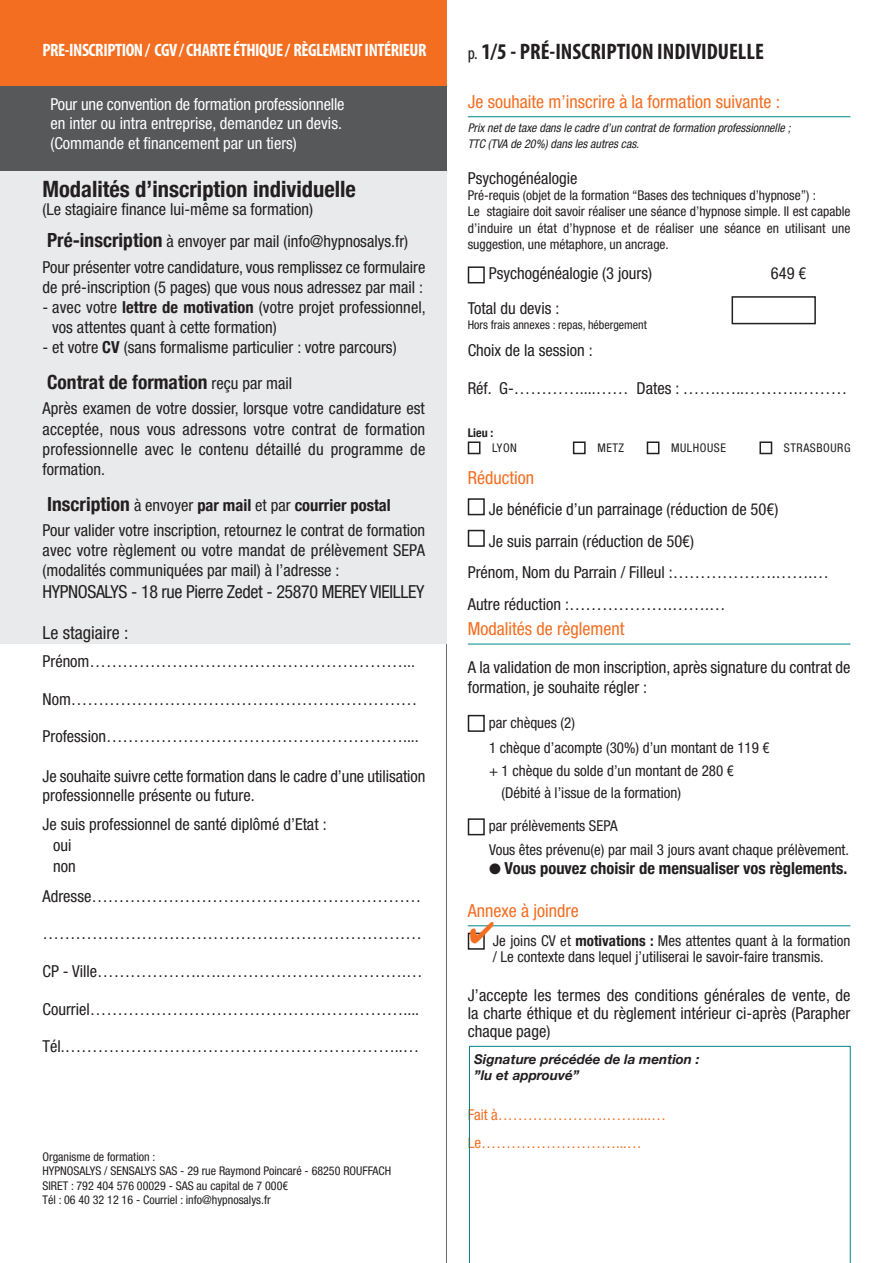
<style>
.page{position:relative;width:893px;height:1263px;background:#fff}
.page>*{position:absolute;margin:0;border:0;box-sizing:border-box;transform-origin:0 0}
.t1{font:700 condensed 22.5px "Helvetica Neue";color:#231f20}
.t2{font:700 condensed 22.5px "Myriad Pro";color:#231f20}
.t3{font:700 condensed 19.5px "Helvetica Neue";color:#231f20}
.t4{font:italic condensed 18px "Helvetica Neue 57";color:#f36e21}
.t5{font:700 condensed 18px "Myriad Pro";letter-spacing:-.025em;color:#fff}
.t6{font:italic condensed 18px "Helvetica Neue 57";letter-spacing:-.02em;color:#231f20}
.t7{font:italic condensed 18px "Helvetica Neue 57";color:#231f20}
.t8{font:italic condensed 16.5px/20.1px "Helvetica Neue 57";color:#231f20}
.t9{font:italic condensed 16.5px "Helvetica Neue 57";color:#fff}
.t10{font:700 condensed 16.5px "Helvetica Neue";color:#231f20}
.t11{font:italic condensed 15px/22.5px "Helvetica Neue 57";color:#231f20}
.t12{font:italic condensed 15px/28.5px "Helvetica Neue 57";color:#f36e21}
.t13{font:italic condensed 13.5px/16.2px "Helvetica Neue 57";color:#231f20;text-align:justify}
.t14{font:italic 700 13.5px "Helvetica Neue";color:#231f20}
.t15{font:italic condensed 12px "Helvetica Neue 57";color:#231f20}
.t16{font:italic condensed 12px "Helvetica Neue LT Com";color:#231f20}
.t17{font:italic condensed 12px "Helvetica Neue 57";letter-spacing:.045em;color:#231f20}
.t18{font:700 condensed 12px "Helvetica Neue";color:#231f20}
.s1{font-family:"Helvetica Neue";font-weight:700;font-style:normal;font-size:19.5px}
.s2{font-family:"Helvetica Neue";font-weight:700;font-style:normal}
.s3{font-family:"Helvetica Neue 57";font-weight:400;font-style:italic;font-size:16.5px}
.s4{font-size:19.5px}
.s5{font-family:"Helvetica Neue 57";font-weight:400;font-style:italic}
.s6{font-weight:400;font-size:18px}
</style>
<div class="page">
<hr style="left:446px;top:0;width:1px;height:1263px;background:#6c6d70">
<hr style="left:468px;top:116px;width:382px;height:1px;background:#008587">
<hr style="left:468px;top:644px;width:382px;height:1px;background:#008587">
<hr style="left:468px;top:925px;width:382px;height:1px;background:#008587">
<div style="left:468px;top:266px;width:17px;height:17px;border:2px solid #231f20"></div>
<div style="left:732px;top:296px;width:84px;height:28px;border:2px solid #231f20"></div>
<div style="left:468px;top:441px;width:12px;height:13px;border:2px solid #231f20"></div>
<div style="left:573px;top:441px;width:13px;height:13px;border:2px solid #231f20"></div>
<div style="left:647px;top:441px;width:12px;height:13px;border:2px solid #231f20"></div>
<div style="left:759px;top:441px;width:13px;height:13px;border:2px solid #231f20"></div>
<div style="left:468px;top:498px;width:17px;height:17px;border:2px solid #231f20"></div>
<div style="left:468px;top:530px;width:17px;height:17px;border:2px solid #231f20"></div>
<div style="left:468px;top:715px;width:17px;height:17px;border:2px solid #231f20"></div>
<div style="left:468px;top:818px;width:17px;height:17px;border:2px solid #231f20"></div>
<div style="left:468px;top:933px;width:17px;height:17px;border:2px solid #231f20"></div>
<svg style="left:469px;top:1046px;width:381px;height:217px"></svg>
<div style="left:0;top:19px;width:446px;height:283px;background:#57585a"></div>
<div style="left:0;top:172px;width:446px;height:472px;background:#e9eaeb"></div>
<div style="left:0;top:0;width:446px;height:85px;background:#f36e21"></div>
<svg style="left:470px;top:925px;width:24px;height:18px"></svg>
<p class="t5" style="left:43px;top:39px;width:385px">PRE-INSCRIPTION / CGV / CHARTE ÉTHIQUE / RÈGLEMENT INTÉRIEUR</p>
<p class="t9" style="left:50px;top:94px;width:296px">Pour une convention de formation professionnelle</p>
<p class="t9" style="left:50px;top:114px;width:293px">en inter ou intra entreprise, demandez un devis.</p>
<p class="t9" style="left:50px;top:134px;width:248px">(Commande et financement par un tiers)</p>
<p class="t1" style="left:43px;top:170px;width:315px">Modalités d’inscription individuelle</p>
<p class="t8" style="left:43px;top:199px;width:272px">(Le stagiaire finance lui-même sa formation)</p>
<p class="t8" style="left:47px;top:231px;width:363px"><span class="s1">Pré-inscription</span> à envoyer par mail (info@hypnosalys.fr)</p>
<p class="t8" style="left:43px;top:256px;width:384px">Pour présenter votre candidature, vous remplissez ce formulaire de pré-inscription (5 pages) que vous nous adressez par mail :</p>
<p class="t8" style="left:52px;top:297px;width:375px;text-indent:-10px">- avec votre <span class="s2">lettre de motivation</span> (votre projet professionnel, vos attentes quant à cette formation)</p>
<p class="t8" style="left:43px;top:337px;width:356px">- et votre <span class="s2">CV</span> (sans formalisme particulier : votre parcours)</p>
<p class="t3" style="left:47px;top:366px;width:247px">Contrat de formation <span class="s3">reçu par mail</span></p>
<p class="t8" style="left:43px;top:398px;width:384px;text-align:justify">Après examen de votre dossier, lorsque votre candidature est acceptée, nous vous adressons votre contrat de formation professionnelle avec le contenu détaillé du programme de formation.</p>
<p class="t10" style="left:47px;top:491px;width:345px"><span class="s4">Inscription</span> <span class="s5">à envoyer</span> par mail <span class="s5">et par</span> courrier postal</p>
<p class="t8" style="left:43px;top:520px;width:384px;text-align:justify">Pour valider votre inscription, retournez le contrat de formation avec votre règlement ou votre mandat de prélèvement SEPA (modalités communiquées par mail) à l’adresse :</p>
<p class="t6" style="left:43px;top:581px;width:383px">HYPNOSALYS - 18 rue Pierre Zedet - 25870 MEREY VIEILLEY</p>
<p class="t7" style="left:43px;top:622px;width:88px">Le stagiaire :</p>
<p class="t8" style="left:43px;top:651px;width:374px">Prénom…………………………………………………...</p>
<p class="t8" style="left:43px;top:688px;width:376px">Nom………………………………………………………</p>
<p class="t8" style="left:43px;top:726px;width:378px">Profession………………………………………………....</p>
<p class="t8" style="left:43px;top:766px;width:384px">Je souhaite suivre cette formation dans le cadre d’une utilisation professionnelle présente ou future.</p>
<p class="t8" style="left:43px;top:814px;width:286px">Je suis professionnel de santé diplômé d’Etat :</p>
<p class="t8" style="left:53px;top:835px;width:20px">oui</p>
<p class="t8" style="left:53px;top:856px;width:24px">non</p>
<p class="t8" style="left:43px;top:886px;width:380px">Adresse……………………………………………………</p>
<p class="t8" style="left:43px;top:923px;width:381px">……………………………………………………………</p>
<p class="t8" style="left:43px;top:961px;width:382px">CP - Ville……………….….…………………………….…</p>
<p class="t8" style="left:43px;top:998px;width:378px">Courriel…………………………………………………....</p>
<p class="t8" style="left:43px;top:1036px;width:378px">Tél.……………………………………………………..…</p>
<p class="t15" style="left:43px;top:1150px;width:114px">Organisme de formation :</p>
<p class="t15" style="left:43px;top:1164px;width:350px">HYPNOSALYS / SENSALYS SAS - 29 rue Raymond Poincaré - 68250 ROUFFACH</p>
<p class="t15" style="left:43px;top:1178px;width:247px">SIRET : 792 404 576 00029 - SAS au capital de 7 000€</p>
<p class="t15" style="left:43px;top:1193px;width:230px">Tél : 06 40 32 12 16 - Courriel : info@hypnosalys.fr</p>
<p class="t2" style="left:468px;top:38px;width:298px"><span class="s6">p.</span> 1/5 - PRÉ-INSCRIPTION INDIVIDUELLE</p>
<p class="t4" style="left:468px;top:91px;width:314px">Je souhaite m’inscrire à la formation suivante :</p>
<p class="t16" style="left:468px;top:120px;width:324px">Prix net de taxe dans le cadre d’un contrat de formation professionnelle ;</p>
<p class="t16" style="left:468px;top:137px;width:173px">TTC (TVA de 20%) dans les autres cas.</p>
<p class="t8" style="left:468px;top:168px;width:111px">Psychogénéalogie</p>
<p class="t13" style="left:468px;top:187px;width:350px">Pré-requis (objet de la formation “Bases des techniques d’hypnose”) :</p>
<p class="t13" style="left:468px;top:203px;width:384px">Le stagiaire doit savoir réaliser une séance d’hypnose simple. Il est capable d’induire un état d’hypnose et de réaliser une séance en utilisant une suggestion, une métaphore, un ancrage.</p>
<p class="t8" style="left:489px;top:263px;width:165px">Psychogénéalogie (3 jours)</p>
<p class="t8" style="left:771px;top:263px;width:37px">649 €</p>
<p class="t8" style="left:468px;top:298px;width:93px">Total du devis :</p>
<p class="t15" style="left:468px;top:318px;width:181px">Hors frais annexes : repas, hébergement</p>
<p class="t8" style="left:468px;top:340px;width:126px">Choix de la session :</p>
<p class="t8" style="left:468px;top:378px;width:381px">Réf. G-…………....…… Dates : …….…..……….………</p>
<p class="t18" style="left:468px;top:423px;width:27px">Lieu :</p>
<p class="t15" style="left:492px;top:441px;width:26px">LYON</p>
<p class="t15" style="left:597px;top:441px;width:28px">METZ</p>
<p class="t17" style="left:671px;top:441px;width:56px">MULHOUSE</p>
<p class="t17" style="left:784px;top:441px;width:68px">STRASBOURG</p>
<p class="t4" style="left:468px;top:467px;width:68px">Réduction</p>
<p class="t8" style="left:489px;top:499px;width:291px">Je bénéficie d’un parrainage (réduction de 50€)</p>
<p class="t8" style="left:489px;top:531px;width:207px">Je suis parrain (réduction de 50€)</p>
<p class="t8" style="left:468px;top:562px;width:363px">Prénom, Nom du Parrain / Filleul :……………….…….…</p>
<p class="t8" style="left:468px;top:594px;width:259px">Autre réduction :……………….…….…</p>
<p class="t4" style="left:468px;top:618px;width:158px">Modalités de règlement</p>
<p class="t8" style="left:468px;top:657px;width:384px">A la validation de mon inscription, après signature du contrat de formation, je souhaite régler :</p>
<p class="t11" style="left:489px;top:711px;width:88px">par chèques (2)</p>
<p class="t11" style="left:489px;top:737px;width:282px">1 chèque d’acompte (30%) d’un montant de 119 €</p>
<p class="t11" style="left:502px;top:759px;width:234px;text-indent:-13px">+ 1 chèque du solde d’un montant de 280 € (Débité à l’issue de la formation)</p>
<p class="t11" style="left:489px;top:815px;width:130px">par prélèvements SEPA</p>
<p class="t11" style="left:489px;top:839px;width:362px">Vous êtes prévenu(e) par mail 3 jours avant chaque prélèvement.</p>
<p class="t10" style="left:489px;top:854px;width:360px">● Vous pouvez choisir de mensualiser vos règlements.</p>
<p class="t4" style="left:468px;top:900px;width:112px">Annexe à joindre</p>
<p class="t11" style="left:493px;top:932px;width:359px;line-height:16.5px">Je joins CV et <span class="s2">motivations :</span> Mes attentes quant à la formation / Le contexte dans lequel j’utiliserai le savoir-faire transmis.</p>
<p class="t8" style="left:468px;top:986px;width:384px;line-height:18px;text-align:justify">J’accepte les termes des conditions générales de vente, de la charte éthique et du règlement intérieur ci-après (Parapher chaque page)</p>
<p class="t14" style="left:474px;top:1049px;width:227px">Signature précédée de la mention :</p>
<p class="t14" style="left:474px;top:1065px;width:107px">”lu et approuvé”</p>
<p class="t12" style="left:468px;top:1100px;width:200px">Fait à………………….……....…<br>Le………………………...…</p>
</div>
